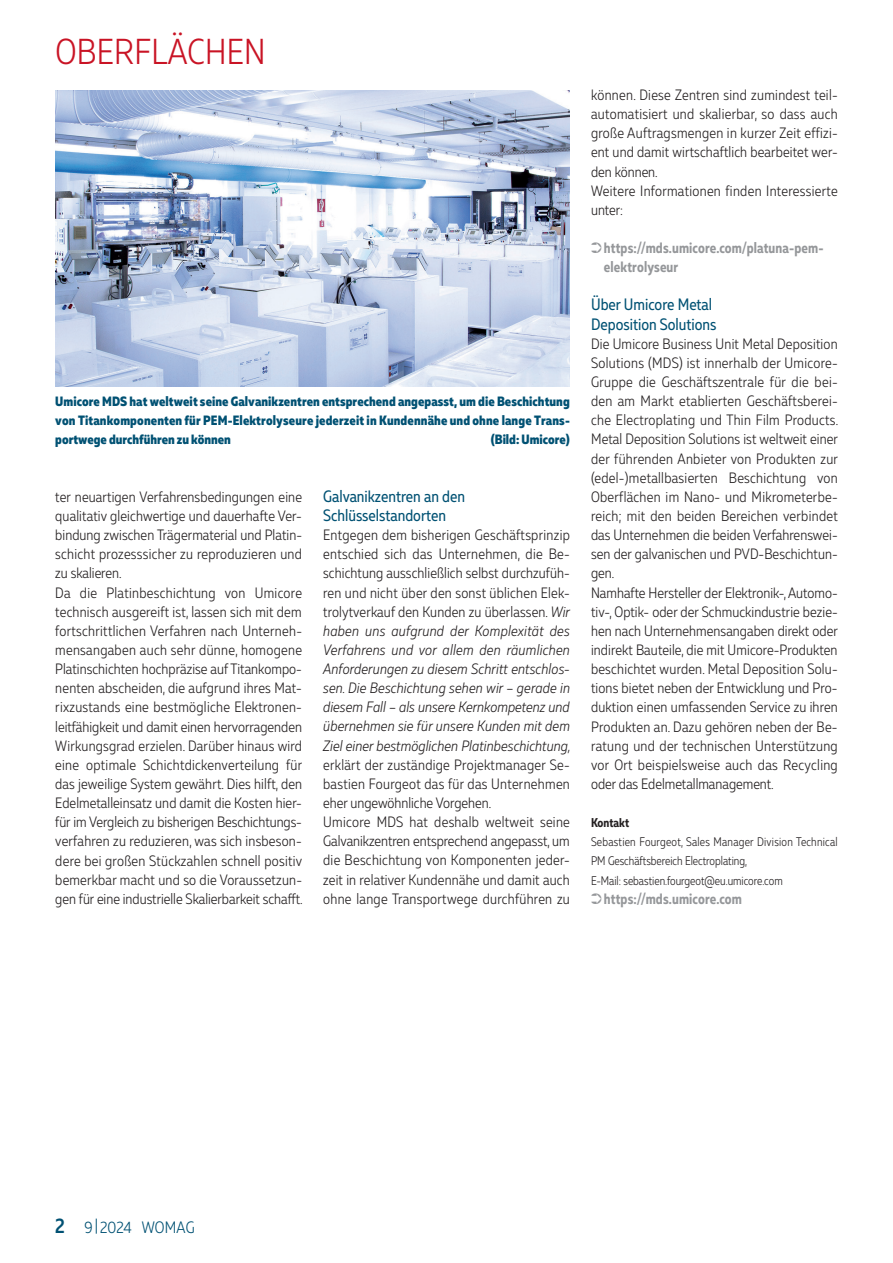
<style>
.page{position:relative;width:893px;height:1263px;background:#fff}
.page>*{position:absolute;margin:0;border:0;box-sizing:border-box;transform-origin:0 0}
.t1{font:300 36px "Muller Narrow";letter-spacing:.01em;color:#c91425}
.t2{font:16.5px/19.2px "Muller Narrow";color:#005173}
.t3{font:300 16.5px "Muller Narrow";letter-spacing:.01em;color:#005173}
.t4{font:300 15px/19.2px "Muller Narrow";letter-spacing:.015em;color:#231f20}
.t5{font:italic 300 15px/19.2px "Muller Narrow";letter-spacing:.01em;color:#231f20;text-align:justify}
.t6{font:700 15px/19.2px "Muller Narrow";letter-spacing:.01em;color:#95979a;scale:.94 1}
.t7{font:800 13.5px/19.2px "Muller Narrow";color:#005173;text-align:justify}
.t8{font:700 12.75px "Muller Narrow";color:#231f20;scale:.96 1}
.t9{font:300 12.45px/19.2px "Muller Narrow";color:#231f20;scale:.96 1}
.s1{font-style:normal}
.s2{font-weight:500;font-size:21px}
</style>
<div class="page">
<img style="left:55px;top:90px;width:515px;height:297px">
<h1 class="t1" style="left:55px;top:30px;width:212px">OBERFLÄCHEN</h1>
<p class="t7" style="left:55px;top:392px;width:516px">Umicore MDS hat weltweit seine Galvanikzentren entsprechend angepasst, um die Beschichtung von Titankomponenten für PEM-Elektrolyseure jederzeit in Kundennähe und ohne lange Trans&shy;portwege durchführen zu können</p>
<p class="t7" style="left:491px;top:430px;width:81px">(Bild: Umicore)</p>
<p class="t4" style="left:55px;top:487px;width:249px">ter neuartigen Verfahrensbedingungen eine qualitativ gleichwertige und dauerhafte Ver&shy;bindung zwischen Trägermaterial und Platin&shy;schicht prozesssicher zu reproduzieren und zu skalieren.<br>Da die Platinbeschichtung von Umicore technisch ausgereift ist, lassen sich mit dem fortschrittlichen Verfahren nach Unterneh&shy;mensangaben auch sehr dünne, homogene Platinschichten hochpräzise auf Titankompo&shy;nenten abscheiden, die aufgrund ihres Mat&shy;rixzustands eine bestmögliche Elektronen&shy;leitfähigkeit und damit einen hervorragenden Wirkungsgrad erzielen. Darüber hinaus wird eine optimale Schichtdickenverteilung für das jeweilige System gewährt. Dies hilft, den Edelmetalleinsatz und damit die Kosten hier&shy;für im Vergleich zu bisherigen Beschichtungs&shy;verfahren zu reduzieren, was sich insbeson&shy;dere bei großen Stückzahlen schnell positiv bemerkbar macht und so die Voraussetzun&shy;gen für eine industrielle Skalierbarkeit schafft.</p>
<p class="t2" style="left:323px;top:486px;width:143px">Galvanikzentren an den<br>Schlüsselstandorten</p>
<p class="t5" style="left:323px;top:525px;width:249px"><span class="s1">Entgegen dem bisherigen Geschäftsprinzip entschied sich das Unternehmen, die Be&shy;schichtung ausschließlich selbst durchzufüh&shy;ren und nicht über den sonst üblichen Elek&shy;trolytverkauf den Kunden zu überlassen.</span> Wir haben uns aufgrund der Komplexität des Verfahrens und vor allem den räumlichen Anforderungen zu diesem Schritt entschlos&shy;sen. Die Beschichtung sehen wir – gerade in diesem Fall – als unsere Kernkompetenz und übernehmen sie für unsere Kunden mit dem Ziel einer bestmöglichen Platinbeschichtung,</p>
<p class="t4" style="left:323px;top:755px;width:248px">erklärt der zuständige Projektmanager Se&shy;bastien Fourgeot das für das Unternehmen eher ungewöhnliche Vorgehen.<br>Umicore MDS hat deshalb weltweit seine Galvanikzentren entsprechend angepasst, um die Beschichtung von Komponenten jeder&shy;zeit in relativer Kundennähe und damit auch ohne lange Transportwege durchführen zu</p>
<p class="t4" style="left:591px;top:85px;width:248px">können. Diese Zentren sind zumindest teil&shy;automatisiert und skalierbar, so dass auch große Auftragsmengen in kurzer Zeit effizi&shy;ent und damit wirtschaftlich bearbeitet wer&shy;den können.<br>Weitere Informationen finden Interessierte unter:</p>
<p class="t6" style="left:604px;top:238px;width:235px;text-indent:-13px">➲https://mds.umicore.com/platuna-pem&shy;elektrolyseur</p>
<p class="t2" style="left:591px;top:295px;width:127px">Über Umicore Metal<br>Deposition Solutions</p>
<p class="t4" style="left:591px;top:334px;width:249px">Die Umicore Business Unit Metal Deposition Solutions (MDS) ist innerhalb der Umicore-Gruppe die Geschäftszentrale für die bei&shy;den am Markt etablierten Geschäftsberei&shy;che Electroplating und Thin Film Products.<br>Metal Deposition Solutions ist weltweit einer der führenden Anbieter von Produkten zur (edel-)metallbasierten Beschichtung von Oberflächen im Nano- und Mikrometerbe&shy;reich; mit den beiden Bereichen verbindet das Unternehmen die beiden Verfahrenswei&shy;sen der galvanischen und PVD-Beschichtun&shy;gen.<br>Namhafte Hersteller der Elektronik-, Automo&shy;tiv-, Optik- oder der Schmuckindustrie bezie&shy;hen nach Unternehmensangaben direkt oder indirekt Bauteile, die mit Umicore-Produkten beschichtet wurden. Metal Deposition Solu&shy;tions bietet neben der Entwicklung und Pro&shy;duktion einen umfassenden Service zu ihren Produkten an. Dazu gehören neben der Be&shy;ratung und der technischen Unterstützung vor Ort beispielsweise auch das Recycling oder das Edelmetallmanagement.</p>
<p class="t8" style="left:591px;top:815px;width:41px">Kontakt</p>
<p class="t9" style="left:591px;top:832px;width:258px">Sebastien Fourgeot, Sales Manager Division Technical<br>PM Geschäftsbereich Electroplating,<br>E-Mail: sebastien.fourgeot@eu.umicore.com</p>
<p class="t6" style="left:591px;top:889px;width:162px">➲https://mds.umicore.com</p>
<p class="t3" style="left:55px;top:1217px;width:141px"><span class="s2">2</span> 9 | 2024 WOMAG</p>
</div>
